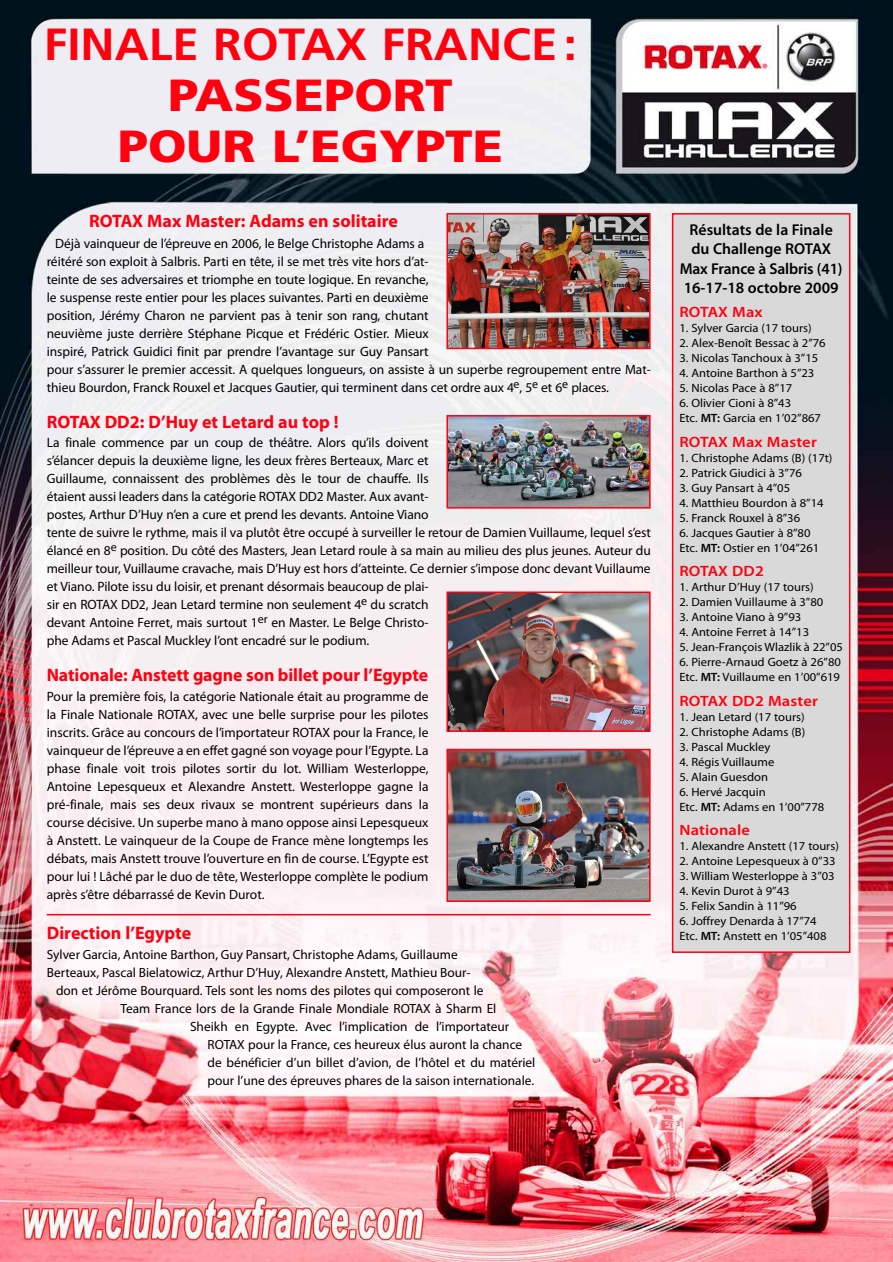
<style>
.page{position:relative;width:893px;height:1262px;background:#fff}
.page>*{position:absolute;margin:0;border:0;box-sizing:border-box;transform-origin:0 0}
.t1{font:900 45px/51px "Frutiger";color:#ff000f;text-align:center;scale:1.1 1}
.t2{font:700 45px "Frutiger";color:#ff000f;scale:1.05 1}
.t3{font:700 18px "Myriad Pro";letter-spacing:-.005em;color:#ff000f}
.t4{font:600 15.75px/19.5px "Myriad Pro";color:#000;text-align:center}
.t5{font:600 15px "Myriad Pro";letter-spacing:.01em;color:#ff000f;scale:1.1 1}
.t6{font:13.5px/18px "Myriad Pro";letter-spacing:-.005em;color:#000}
.t7{font:13.35px "Myriad Pro";color:#000}
.t8{font:12px/15px "Myriad Pro";color:#000;scale:1.05 1}
.s1{font-weight:600}
</style>
<div class="page">
<img style="left:0;top:0;width:892px;height:1262px">
<hr style="left:47px;top:914px;width:604px;height:1px;background:#ff000f">
<div style="left:673px;top:214px;width:177px;height:738px;background:#d9d9d9"></div>
<div style="left:672px;top:213px;width:178px;height:740px;border:2px solid #ff000f"></div>
<img style="left:449px;top:216px;width:199px;height:130px">
<div style="left:446px;top:213px;width:205px;height:136px;border:2px solid #ff000f"></div>
<img style="left:449px;top:418px;width:199px;height:88px">
<div style="left:446px;top:415px;width:205px;height:94px;border:2px solid #ff000f"></div>
<img style="left:449px;top:595px;width:199px;height:134px">
<div style="left:446px;top:592px;width:205px;height:140px;border:2px solid #ff000f"></div>
<img style="left:449px;top:752px;width:199px;height:147px">
<div style="left:446px;top:749px;width:205px;height:153px;border:2px solid #ff000f"></div>
<h1 class="t2" style="left:44px;top:26px;width:509px">FINALE ROTAX FRANCE :</h1>
<h1 class="t1" style="left:118px;top:73px;width:352px">PASSEPORT<br>POUR L’EGYPTE</h1>
<h2 class="t3" style="left:89px;top:214px;width:310px">ROTAX Max Master: Adams en solitaire</h2>
<p class="t6" style="left:47px;top:235px;width:606px;text-indent:9px">Déjà vainqueur de l’épreuve en 2006, le Belge Christophe Adams a<br>réitéré son exploit à Salbris. Parti en tête, il se met très vite hors d’at-<br>teinte de ses adversaires et triomphe en toute logique. En revanche,<br>le suspense reste entier pour les places suivantes. Parti en deuxième<br>position, Jérémy Charon ne parvient pas à tenir son rang, chutant<br>neuvième juste derrière Stéphane Picque et Frédéric Ostier. Mieux<br>inspiré, Patrick Guidici finit par prendre l’avantage sur Guy Pansart<br>pour s’assurer le premier accessit. A quelques longueurs, on assiste à un superbe regroupement entre Mat&shy;thieu Bourdon, Franck Rouxel et Jacques Gautier, qui terminent dans cet ordre aux 4<sup>e</sup>, 5<sup>e</sup> et 6<sup>e</sup> places.</p>
<h2 class="t3" style="left:47px;top:415px;width:293px">ROTAX DD2: D’Huy et Letard au top !</h2>
<p class="t6" style="left:47px;top:435px;width:606px">La finale commence par un coup de théâtre. Alors qu’ils doivent<br>s’élancer depuis la deuxième ligne, les deux frères Berteaux, Marc et<br>Guillaume, connaissent des problèmes dès le tour de chauffe. Ils<br>étaient aussi leaders dans la catégorie ROTAX DD2 Master. Aux avant-<br>postes, Arthur D’Huy n’en a cure et prend les devants. Antoine Viano<br>tente de suivre le rythme, mais il va plutôt être occupé à surveiller le retour de Damien Vuillaume, lequel s’est élancé en 8<sup>e</sup> position. Du côté des Masters, Jean Letard roule à sa main au milieu des plus jeunes. Auteur du meilleur tour, Vuillaume cravache, mais D’Huy est hors d’atteinte. Ce dernier s’impose donc devant Vuillaume et Viano. Pilote issu du loisir, et prenant désormais beaucoup de plai-<br>sir en ROTAX DD2, Jean Letard termine non seulement 4<sup>e</sup> du scratch<br>devant Antoine Ferret, mais surtout 1<sup>er</sup> en Master. Le Belge Christo-<br>phe Adams et Pascal Muckley l’ont encadré sur le podium.</p>
<h2 class="t3" style="left:47px;top:668px;width:383px">Nationale: Anstett gagne son billet pour l’Egypte</h2>
<p class="t6" style="left:47px;top:688px;width:383px;text-align:justify">Pour la première fois, la catégorie Nationale était au programme de la Finale Nationale ROTAX, avec une belle surprise pour les pilotes inscrits. Grâce au concours de l’importateur ROTAX pour la France, le vainqueur de l’épreuve a en effet gagné son voyage pour l’Egypte. La phase finale voit trois pilotes sortir du lot. William Westerloppe, Antoine Lepesqueux et Alexandre Anstett. Westerloppe gagne la pré-finale, mais ses deux rivaux se montrent supérieurs dans la course décisive. Un superbe mano à mano oppose ainsi Lepesqueux à Anstett. Le vainqueur de la Coupe de France mène longtemps les débats, mais Anstett trouve l’ouverture en fin de course. L’Egypte est pour lui ! Lâché par le duo de tête, Westerloppe complète le podium après s’être débarrassé de Kevin Durot.</p>
<h2 class="t3" style="left:47px;top:927px;width:146px">Direction l’Egypte</h2>
<p class="t7" style="left:47px;top:949px;width:412px">Sylver Garcia, Antoine Barthon, Guy Pansart, Christophe Adams, Guillaume</p>
<p class="t7" style="left:47px;top:967px;width:425px">Berteaux, Pascal Bielatowicz, Arthur D’Huy, Alexandre Anstett, Mathieu Bour-</p>
<p class="t7" style="left:56px;top:985px;width:429px">don et Jérôme Bourquard. Tels sont les noms des pilotes qui composeront le</p>
<p class="t7" style="left:120px;top:1003px;width:377px">Team France lors de la Grande Finale Mondiale ROTAX à Sharm El</p>
<p class="t7" style="left:190px;top:1021px;width:321px">Sheikh en Egypte. Avec l’implication de l’importateur</p>
<p class="t7" style="left:208px;top:1039px;width:316px">ROTAX pour la France, ces heureux élus auront la chance</p>
<p class="t7" style="left:208px;top:1057px;width:329px">de bénéficier d’un billet d’avion, de l’hôtel et du matériel</p>
<p class="t7" style="left:208px;top:1075px;width:328px">pour l’une des épreuves phares de la saison internationale.</p>
<p class="t4" style="left:680px;top:221px;width:164px">Résultats de la Finale du Challenge ROTAX<br>Max France à Salbris (41)<br>16-17-18 octobre 2009</p>
<p class="t5" style="left:679px;top:307px;width:77px">ROTAX Max</p>
<p class="t8" style="left:679px;top:322px;width:128px">1. Sylver Garcia (17 tours)</p>
<p class="t8" style="left:679px;top:337px;width:141px">2. Alex-Benoît Bessac à 2”76</p>
<p class="t8" style="left:679px;top:352px;width:134px">3. Nicolas Tanchoux à 3”15</p>
<p class="t8" style="left:679px;top:367px;width:130px">4. Antoine Barthon à 5”23</p>
<p class="t8" style="left:679px;top:382px;width:109px">5. Nicolas Pace à 8”17</p>
<p class="t8" style="left:679px;top:397px;width:136px">6. Olivier Cioni à 8”43<br>Etc. <span class="s1">MT:</span> Garcia en 1’02”867</p>
<p class="t5" style="left:679px;top:436px;width:126px">ROTAX Max Master</p>
<p class="t8" style="left:679px;top:451px;width:147px">1. Christophe Adams (B) (17t)</p>
<p class="t8" style="left:679px;top:466px;width:118px">2. Patrick Giudici à 3”76</p>
<p class="t8" style="left:679px;top:481px;width:107px">3. Guy Pansart à 4”05</p>
<p class="t8" style="left:679px;top:496px;width:139px">4. Matthieu Bourdon à 8”14</p>
<p class="t8" style="left:679px;top:511px;width:117px">5. Franck Rouxel à 8”36</p>
<p class="t8" style="left:679px;top:526px;width:135px">6. Jacques Gautier à 8”80<br>Etc. <span class="s1">MT:</span> Ostier en 1’04”261</p>
<p class="t5" style="left:679px;top:566px;width:78px">ROTAX DD2</p>
<p class="t8" style="left:679px;top:581px;width:130px">1. Arthur D’Huy (17 tours)</p>
<p class="t8" style="left:679px;top:596px;width:139px">2. Damien Vuillaume à 3”80</p>
<p class="t8" style="left:679px;top:611px;width:118px">3. Antoine Viano à 9”93</p>
<p class="t8" style="left:679px;top:626px;width:125px">4. Antoine Ferret à 14”13</p>
<p class="t8" style="left:679px;top:641px;width:157px">5. Jean-François Wlazlik à 22”05</p>
<p class="t8" style="left:679px;top:656px;width:155px">6. Pierre-Arnaud Goetz à 26”80<br>Etc. <span class="s1">MT:</span> Vuillaume en 1’00”619</p>
<p class="t5" style="left:679px;top:695px;width:127px">ROTAX DD2 Master</p>
<p class="t8" style="left:679px;top:710px;width:121px">1. Jean Letard (17 tours)</p>
<p class="t8" style="left:679px;top:725px;width:122px">2. Christophe Adams (B)</p>
<p class="t8" style="left:679px;top:740px;width:88px">3. Pascal Muckley</p>
<p class="t8" style="left:679px;top:755px;width:92px">4. Régis Vuillaume</p>
<p class="t8" style="left:679px;top:770px;width:86px">5. Alain Guesdon</p>
<p class="t8" style="left:679px;top:785px;width:140px">6. Hervé Jacquin<br>Etc. <span class="s1">MT:</span> Adams en 1’00”778</p>
<p class="t5" style="left:679px;top:825px;width:66px">Nationale</p>
<p class="t8" style="left:679px;top:840px;width:153px">1. Alexandre Anstett (17 tours)</p>
<p class="t8" style="left:679px;top:855px;width:150px">2. Antoine Lepesqueux à 0”33</p>
<p class="t8" style="left:679px;top:870px;width:149px">3. William Westerloppe à 3”03</p>
<p class="t8" style="left:679px;top:885px;width:107px">4. Kevin Durot à 9”43</p>
<p class="t8" style="left:679px;top:900px;width:113px">5. Felix Sandin à 11”96</p>
<p class="t8" style="left:679px;top:915px;width:142px">6. Joffrey Denarda à 17”74<br>Etc. <span class="s1">MT:</span> Anstett en 1’05”408</p>
</div>
